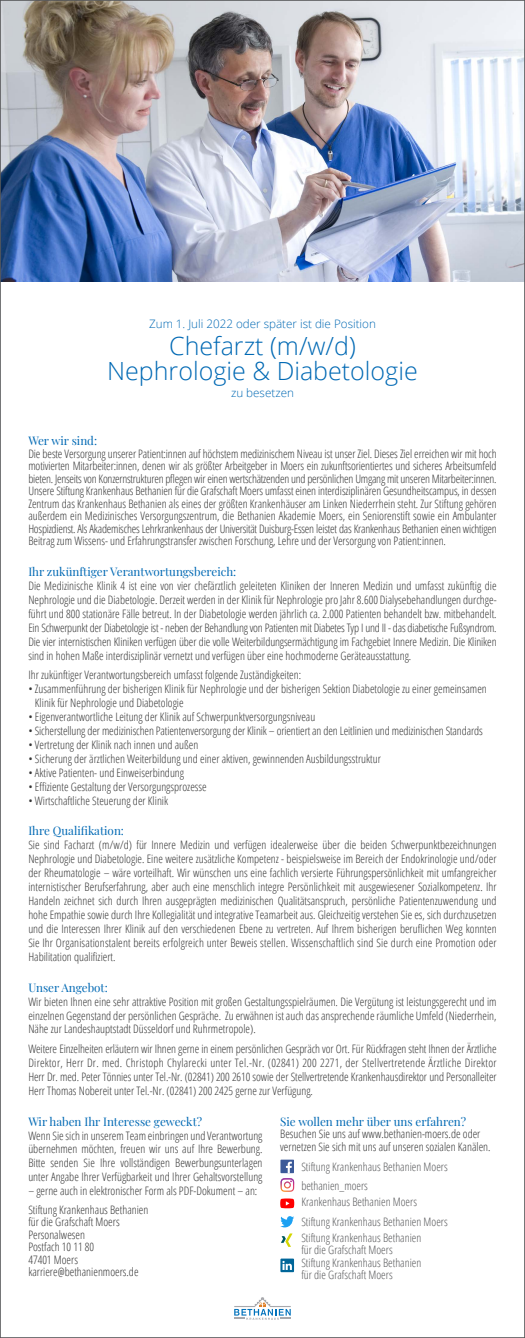
<style>
.page{position:relative;width:525px;height:1338px;background:#fff}
.page>*{position:absolute;margin:0;border:0;box-sizing:border-box;transform-origin:0 0}
.t1{font:300 25px/25px "Open Sans";color:#0069b4;text-align:center}
.t2{font:300 condensed 11.62px/14px "Open Sans";color:#353535}
.t3{font:300 condensed 11.62px/11.6px "Open Sans";color:#57585a}
.t4{font:300 11.62px "Open Sans";color:#0069b4}
.s1{font-family:"Playfair Display";font-weight:400;font-stretch:normal;color:#0069b4}
</style>
<div class="page">
<img style="left:2px;top:2px;width:520px;height:280px">
<svg style="left:234px;top:1297px;width:56px;height:22px"></svg>
<svg style="left:280px;top:1216px;width:14px;height:11px"></svg>
<div style="left:280px;top:1159px;width:14px;height:13px;background:#3c5a99"></div>
<svg style="left:280px;top:1161px;width:14px;height:30px"></svg>
<svg style="left:280px;top:1198px;width:14px;height:9px"></svg>
<svg style="left:281px;top:1233px;width:11px;height:13px"></svg>
<svg style="left:280px;top:1258px;width:14px;height:13px"></svg>
<svg style="left:282px;top:1260px;width:10px;height:9px"></svg>
<p class="t4" style="left:149px;top:315px;width:228px">Zum 1. Juli 2022 oder später ist die Position</p>
<p class="t1" style="left:107px;top:333px;width:312px">Chefarzt (m/w/d)<br>Nephrologie &amp; Diabetologie</p>
<p class="t4" style="left:231px;top:384px;width:64px">zu besetzen</p>
<p class="t2" style="left:28px;top:434px;width:469px;line-height:12.5px"><span class="s1">Wer wir sind:<br></span>Die beste Versorgung unserer Patient:innen auf höchstem medizinischem Niveau ist unser Ziel. Dieses Ziel erreichen wir mit hoch motivierten Mitarbeiter:innen, denen wir als größter Arbeitgeber in Moers ein zukunftsorientiertes und sicheres Arbeitsumfeld bieten. Jenseits von Konzernstrukturen pflegen wir einen wertschätzenden und persönlichen Umgang mit unseren Mitarbeiter:innen.<br>Unsere Stiftung Krankenhaus Bethanien für die Grafschaft Moers umfasst einen interdisziplinären Gesundheitscampus, in dessen Zentrum das Krankenhaus Bethanien als eines der größten Krankenhäuser am Linken Niederrhein steht. Zur Stiftung gehören außerdem ein Medizinisches Versorgungszentrum, die Bethanien Akademie Moers, ein Seniorenstift sowie ein Ambulanter Hospizdienst. Als Akademisches Lehrkrankenhaus der Universität Duisburg-Essen leistet das Krankenhaus Bethanien einen wichtigen Beitrag zum Wissens- und Erfahrungstransfer zwischen Forschung, Lehre und der Versorgung von Patient:innen.</p>
<p class="t2" style="left:28px;top:564px;width:469px"><span class="s1">Ihr zukünftiger Verantwortungsbereich:<br></span>Die Medizinische Klinik 4 ist eine von vier chefärztlich geleiteten Kliniken der Inneren Medizin und umfasst zukünftig die Nephrologie und die Diabetologie. Derzeit werden in der Klinik für Nephrologie pro Jahr 8.600 Dialysebehandlungen durchge&shy;führt und 800 stationäre Fälle betreut. In der Diabetologie werden jährlich ca. 2.000 Patienten behandelt bzw. mitbehandelt.<br>Ein Schwerpunkt der Diabetologie ist - neben der Behandlung von Patienten mit Diabetes Typ I und II - das diabetische Fußsyndrom.<br>Die vier internistischen Kliniken verfügen über die volle Weiterbildungsermächtigung im Fachgebiet Innere Medizin. Die Kliniken sind in hohen Maße interdisziplinär vernetzt und verfügen über eine hochmoderne Geräteausstattung.</p>
<p class="t2" style="left:28px;top:667px;width:274px">Ihr zukünftiger Verantwortungsbereich umfasst folgende Zuständigkeiten:</p>
<p class="t2" style="left:35px;top:681px;width:453px;text-indent:-7px">• Zusammenführung der bisherigen Klinik für Nephrologie und der bisherigen Sektion Diabetologie zu einer gemeinsamen<br>Klinik für Nephrologie und Diabetologie</p>
<p class="t2" style="left:28px;top:709px;width:288px">• Eigenverantwortliche Leitung der Klinik auf Schwerpunktversorgungsniveau</p>
<p class="t2" style="left:28px;top:723px;width:455px">• Sicherstellung der medizinischen Patientenversorgung der Klinik – orientiert an den Leitlinien und medizinischen Standards</p>
<p class="t2" style="left:28px;top:737px;width:171px">• Vertretung der Klinik nach innen und außen</p>
<p class="t2" style="left:28px;top:751px;width:354px">• Sicherung der ärztlichen Weiterbildung und einer aktiven, gewinnenden Ausbildungsstruktur</p>
<p class="t2" style="left:28px;top:765px;width:157px">• Aktive Patienten- und Einweiserbindung</p>
<p class="t2" style="left:28px;top:779px;width:180px">• Effiziente Gestaltung der Versorgungsprozesse</p>
<p class="t2" style="left:28px;top:793px;width:141px">• Wirtschaftliche Steuerung der Klinik</p>
<p class="t2" style="left:28px;top:823px;width:469px"><span class="s1">Ihre Qualifikation:<br></span>Sie sind Facharzt (m/w/d) für Innere Medizin und verfügen idealerweise über die beiden Schwerpunktbezeichnungen Nephrologie und Diabetologie. Eine weitere zusätzliche Kompetenz - beispielsweise im Bereich der Endokrinologie und/oder der Rheumatologie – wäre vorteilhaft. Wir wünschen uns eine fachlich versierte Führungspersönlichkeit mit umfangreicher internistischer Berufserfahrung, aber auch eine menschlich integre Persönlichkeit mit ausgewiesener Sozialkompetenz. Ihr Handeln zeichnet sich durch Ihren ausgeprägten medizinischen Qualitätsanspruch, persönliche Patientenzuwendung und hohe Empathie sowie durch Ihre Kollegialität und integrative Teamarbeit aus. Gleichzeitig verstehen Sie es, sich durchzusetzen und die Interessen Ihrer Klinik auf den verschiedenen Ebene zu vertreten. Auf Ihrem bisherigen beruflichen Weg konnten Sie Ihr Organisationstalent bereits erfolgreich unter Beweis stellen. Wissenschaftlich sind Sie durch eine Promotion oder Habilitation qualifiziert.</p>
<p class="t2" style="left:28px;top:979px;width:469px"><span class="s1">Unser Angebot:<br></span>Wir bieten Ihnen eine sehr attraktive Position mit großen Gestaltungsspielräumen. Die Vergütung ist leistungsgerecht und im einzelnen Gegenstand der persönlichen Gespräche. Zu erwähnen ist auch das ansprechende räumliche Umfeld (Niederrhein, Nähe zur Landeshauptstadt Düsseldorf und Ruhrmetropole).</p>
<p class="t2" style="left:28px;top:1041px;width:469px;text-align:justify">Weitere Einzelheiten erläutern wir Ihnen gerne in einem persönlichen Gespräch vor Ort. Für Rückfragen steht Ihnen der Ärztliche Direktor, Herr Dr. med. Christoph Chylarecki unter Tel.-Nr. (02841) 200 2271, der Stellvertretende Ärztliche Direktor Herr Dr. med. Peter Tönnies unter Tel.-Nr. (02841) 200 2610 sowie der Stellvertretende Krankenhausdirektor und Personalleiter Herr Thomas Nobereit unter Tel.-Nr. (02841) 200 2425 gerne zur Verfügung.</p>
<p class="t2" style="left:28px;top:1113px;width:235px"><span class="s1">Wir haben Ihr Interesse geweckt?<br></span>Wenn Sie sich in unserem Team einbringen und Verantwortung übernehmen möchten, freuen wir uns auf Ihre Bewerbung.<br>Bitte senden Sie Ihre vollständigen Bewerbungsunterlagen unter Angabe Ihrer Verfügbarkeit und Ihrer Gehaltsvorstellung</p>
<p class="t2" style="left:28px;top:1181px;width:230px;line-height:18.2px">– gerne auch in elektronischer Form als PDF-Dokument – an:<br>Stiftung Krankenhaus Bethanien</p>
<p class="t2" style="left:28px;top:1214px;width:112px;line-height:12.5px">für die Grafschaft Moers<br>Personalwesen<br>Postfach 10 11 80<br>47401 Moers karriere@bethanienmoers.de</p>
<p class="t2" style="left:280px;top:1114px;width:212px;line-height:12.5px"><span class="s1">Sie wollen mehr über uns erfahren?<br></span>Besuchen Sie uns auf www.bethanien-moers.de oder vernetzen Sie sich mit uns auf unseren sozialen Kanälen.</p>
<p class="t3" style="left:301px;top:1156px;width:148px;line-height:18.9px">Stiftung Krankenhaus Bethanien Moers bethanien_moers</p>
<p class="t3" style="left:301px;top:1195px;width:117px">Krankenhaus Bethanien Moers</p>
<p class="t3" style="left:301px;top:1231px;width:121px">Stiftung Krankenhaus Bethanien für die Grafschaft Moers</p>
<p class="t3" style="left:301px;top:1256px;width:121px">Stiftung Krankenhaus Bethanien für die Grafschaft Moers</p>
<p class="t3" style="left:301px;top:1214px;width:148px">Stiftung Krankenhaus Bethanien Moers</p>
</div>
